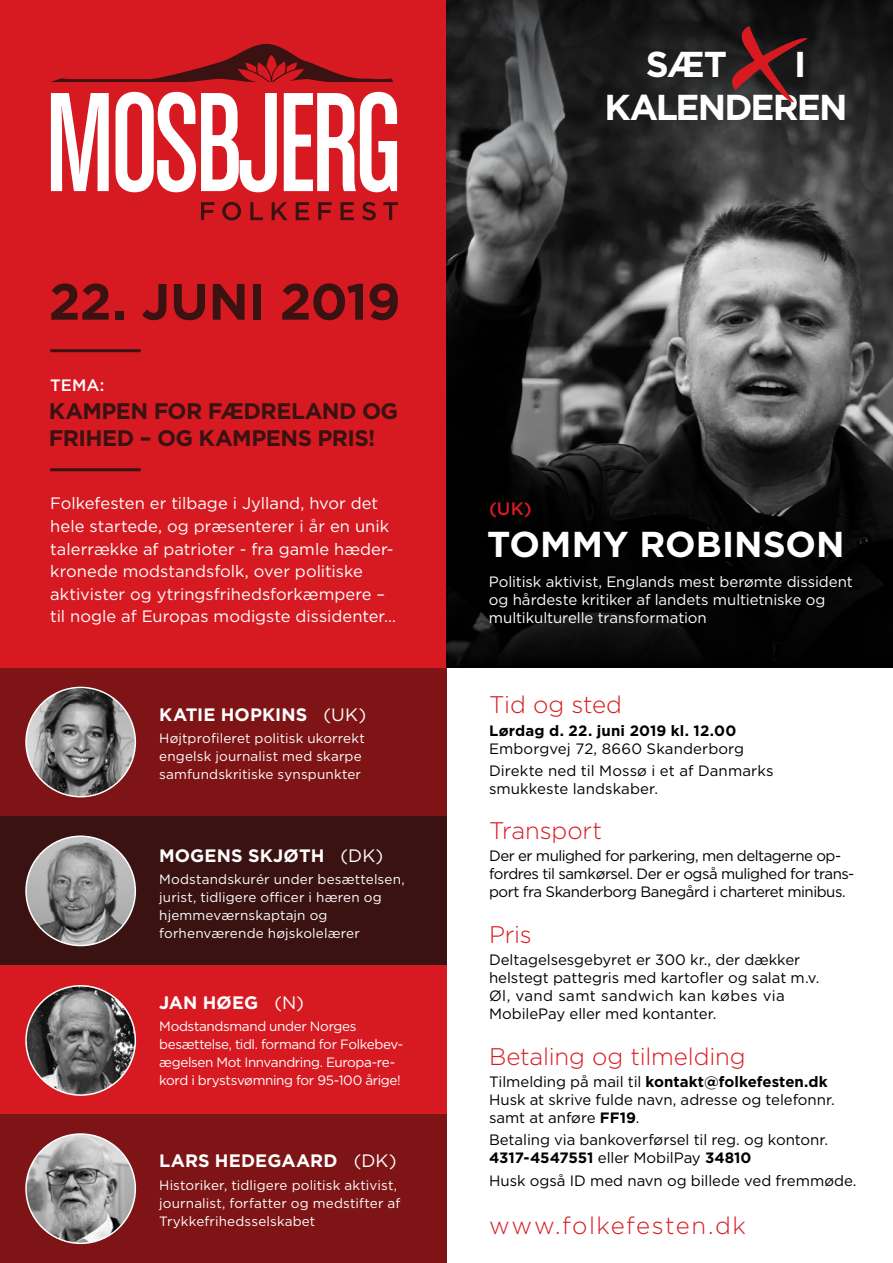
<style>
.page{position:relative;width:893px;height:1263px;background:#fff}
.page>*{position:absolute;margin:0;border:0;box-sizing:border-box;transform-origin:0 0}
.t1{font:700 51px "Gotham";letter-spacing:-.015em;color:#3a1212}
.t2{font:700 36px "Gotham";color:#fff}
.t3{font:700 36px/43.2px "Gotham";letter-spacing:-.055em;color:#fff}
.t4{font:700 36px "Gotham";letter-spacing:-.025em;color:#fff}
.t5{font:300 24px "Gotham";letter-spacing:-.005em;color:#d71a21}
.t6{font:300 24px "Gotham";letter-spacing:.065em;color:#d71a21}
.t7{font:700 22.5px/27px "Gotham";letter-spacing:-.025em;color:#3a1212}
.t8{font:700 18px "Gotham";letter-spacing:.005em;color:#fff}
.t9{font:500 18px "Gotham";color:#d71a21}
.t10{font:16.5px/22.5px "Gotham";color:#fff}
.t11{font:500 16.5px "Gotham";color:#fff}
.t12{font:15px/18px "Gotham";letter-spacing:-.005em;color:#000}
.t13{font:15px/18px "Gotham";letter-spacing:-.03em;color:#000}
.t14{font:15px/18px "Gotham";letter-spacing:-.005em;color:#fff}
.t15{font:700 15px "Gotham";letter-spacing:.01em;color:#000}
.t16{font:13.5px/18px "Gotham";letter-spacing:.005em;color:#fff}
.t17{font:13.5px/18px "Gotham";letter-spacing:-.03em;color:#fff}
.s1{font-weight:400}
.s2{font-weight:700}
</style>
<div class="page">
<div style="left:0;top:0;width:446px;height:668px;background:#d71a21"></div>
<div style="left:0;top:668px;width:446px;height:148px;background:#7e1416"></div>
<div style="left:0;top:1114px;width:446px;height:149px;background:#7e1416"></div>
<div style="left:0;top:965px;width:446px;height:149px;background:#d71a21"></div>
<div style="left:0;top:816px;width:446px;height:149px;background:#3a1212"></div>
<img style="left:446px;top:206px;width:447px;height:234px">
<svg style="left:446px;top:440px;width:447px;height:228px;background:#0a0a0a"></svg>
<svg style="left:446px;top:0;width:447px;height:206px;background:#2f2f30"></svg>
<hr style="left:50px;top:349px;width:91px;height:3px;background:#3a1212">
<hr style="left:50px;top:468px;width:91px;height:3px;background:#3a1212">
<img style="left:26px;top:687px;width:109px;height:110px;border-radius:55px">
<div style="left:25px;top:687px;width:111px;height:110px;border:2px solid #fff;border-radius:50%"></div>
<img style="left:26px;top:836px;width:109px;height:109px;border-radius:55px">
<div style="left:25px;top:835px;width:111px;height:111px;border:2px solid #fff;border-radius:50%"></div>
<img style="left:26px;top:986px;width:109px;height:109px;border-radius:55px">
<div style="left:25px;top:985px;width:111px;height:111px;border:2px solid #fff;border-radius:50%"></div>
<img style="left:26px;top:1134px;width:109px;height:109px;border-radius:55px">
<div style="left:25px;top:1133px;width:111px;height:111px;border:2px solid #fff;border-radius:50%"></div>
<svg style="left:729px;top:26px;width:79px;height:78px;background:#461d1f"></svg>
<svg style="left:51px;top:93px;width:58px;height:98px"></svg>
<svg style="left:116px;top:92px;width:161px;height:100px"></svg>
<svg style="left:284px;top:92px;width:113px;height:100px"></svg>
<svg style="left:51px;top:44px;width:342px;height:38px"></svg>
<svg style="left:201px;top:202px;width:13px;height:18px"></svg>
<svg style="left:222px;top:202px;width:19px;height:18px"></svg>
<svg style="left:250px;top:202px;width:13px;height:18px"></svg>
<svg style="left:272px;top:202px;width:16px;height:18px"></svg>
<svg style="left:296px;top:202px;width:13px;height:18px"></svg>
<svg style="left:318px;top:202px;width:14px;height:18px"></svg>
<svg style="left:340px;top:202px;width:14px;height:18px"></svg>
<svg style="left:362px;top:202px;width:14px;height:18px"></svg>
<svg style="left:383px;top:202px;width:15px;height:18px"></svg>
<h1 class="t1" style="left:49px;top:268px;width:353px">22. JUNI 2019</h1>
<p class="t11" style="left:50px;top:375px;width:56px">TEMA:</p>
<h3 class="t7" style="left:49px;top:397px;width:351px">KAMPEN FOR FÆDRELAND OG<br>FRIHED – OG KAMPENS PRIS!</h3>
<p class="t10" style="left:50px;top:492px;width:347px">Folkefesten er tilbage i Jylland, hvor det hele startede, og præsenterer i år en unik talerrække af patrioter - fra gamle hæder&shy;kronede modstandsfolk, over politiske aktivister og ytringsfrihedsforkæmpere – til nogle af Europas modigste dissidenter…</p>
<p class="t8" style="left:159px;top:702px;width:208px">KATIE HOPKINS <span class="s1">(UK)</span></p>
<p class="t16" style="left:159px;top:729px;width:207px">Højtprofileret politisk ukorrekt engelsk journalist med skarpe samfundskritiske synspunkter</p>
<p class="t8" style="left:159px;top:843px;width:226px">MOGENS SKJØTH <span class="s1">(DK)</span></p>
<p class="t16" style="left:159px;top:870px;width:247px">Modstandskurér under besættelsen, jurist, tidligere officer i hæren og hjemmeværnskaptajn og forhenværende højskolelærer</p>
<p class="t8" style="left:159px;top:991px;width:146px">JAN HØEG <span class="s1">(N)</span></p>
<p class="t17" style="left:159px;top:1017px;width:245px">Modstandsmand under Norges besættelse, tidl. formand for Folkebev&shy;ægelsen Mot Innvandring. Europa-re&shy;kord i brystsvømning for 95-100 årige!</p>
<p class="t8" style="left:159px;top:1149px;width:239px">LARS HEDEGAARD <span class="s1">(DK)</span></p>
<p class="t16" style="left:159px;top:1175px;width:243px">Historiker, tidligere politisk aktivist, journalist, forfatter og medstifter af<br>Trykkefrihedsselskabet</p>
<h2 class="t4" style="left:646px;top:40px;width:83px">SÆT</h2>
<h2 class="t3" style="left:604px;top:42px;width:245px;text-indent:190px">I<br>KALENDEREN</h2>
<p class="t9" style="left:489px;top:497px;width:44px">(UK)</p>
<h2 class="t2" style="left:487px;top:520px;width:359px">TOMMY ROBINSON</h2>
<p class="t14" style="left:489px;top:573px;width:365px">Politisk aktivist, Englands mest berømte dissident og hårdeste kritiker af landets multietniske og multikulturelle transformation</p>
<h3 class="t5" style="left:489px;top:692px;width:134px">Tid og sted</h3>
<p class="t15" style="left:489px;top:720px;width:249px">Lørdag d. 22. juni 2019 kl. 12.00</p>
<p class="t12" style="left:489px;top:737px;width:286px;line-height:22.2px">Emborgvej 72, 8660 Skanderborg<br>Direkte ned til Mossø i et af Danmarks</p>
<p class="t12" style="left:489px;top:779px;width:171px">smukkeste landskaber.</p>
<h3 class="t5" style="left:489px;top:817px;width:115px">Transport</h3>
<p class="t13" style="left:489px;top:846px;width:367px">Der er mulighed for parkering, men deltagerne op&shy;fordres til samkørsel. Der er også mulighed for trans&shy;port fra Skanderborg Banegård i charteret minibus.</p>
<h3 class="t5" style="left:489px;top:921px;width:44px">Pris</h3>
<p class="t12" style="left:489px;top:950px;width:332px">Deltagelsesgebyret er 300 kr., der dækker helstegt pattegris med kartofler og salat m.v.<br>Øl, vand samt sandwich kan købes via MobilePay eller med kontanter.</p>
<h3 class="t5" style="left:489px;top:1043px;width:258px">Betaling og tilmelding</h3>
<p class="t12" style="left:489px;top:1072px;width:347px">Tilmelding på mail til <span class="s2">kontakt@folkefesten.dk<br></span>Husk at skrive fulde navn, adresse og telefonnr. samt at anføre <span class="s2">FF19</span>.</p>
<p class="t12" style="left:489px;top:1131px;width:341px">Betaling via bankoverførsel til reg. og kontonr.<br><span class="s2">4317-4547551</span> eller MobilPay <span class="s2">34810</span></p>
<p class="t12" style="left:489px;top:1171px;width:369px">Husk også ID med navn og billede ved fremmøde.</p>
<h3 class="t6" style="left:489px;top:1213px;width:258px">www.folkefesten.dk</h3>
</div>
